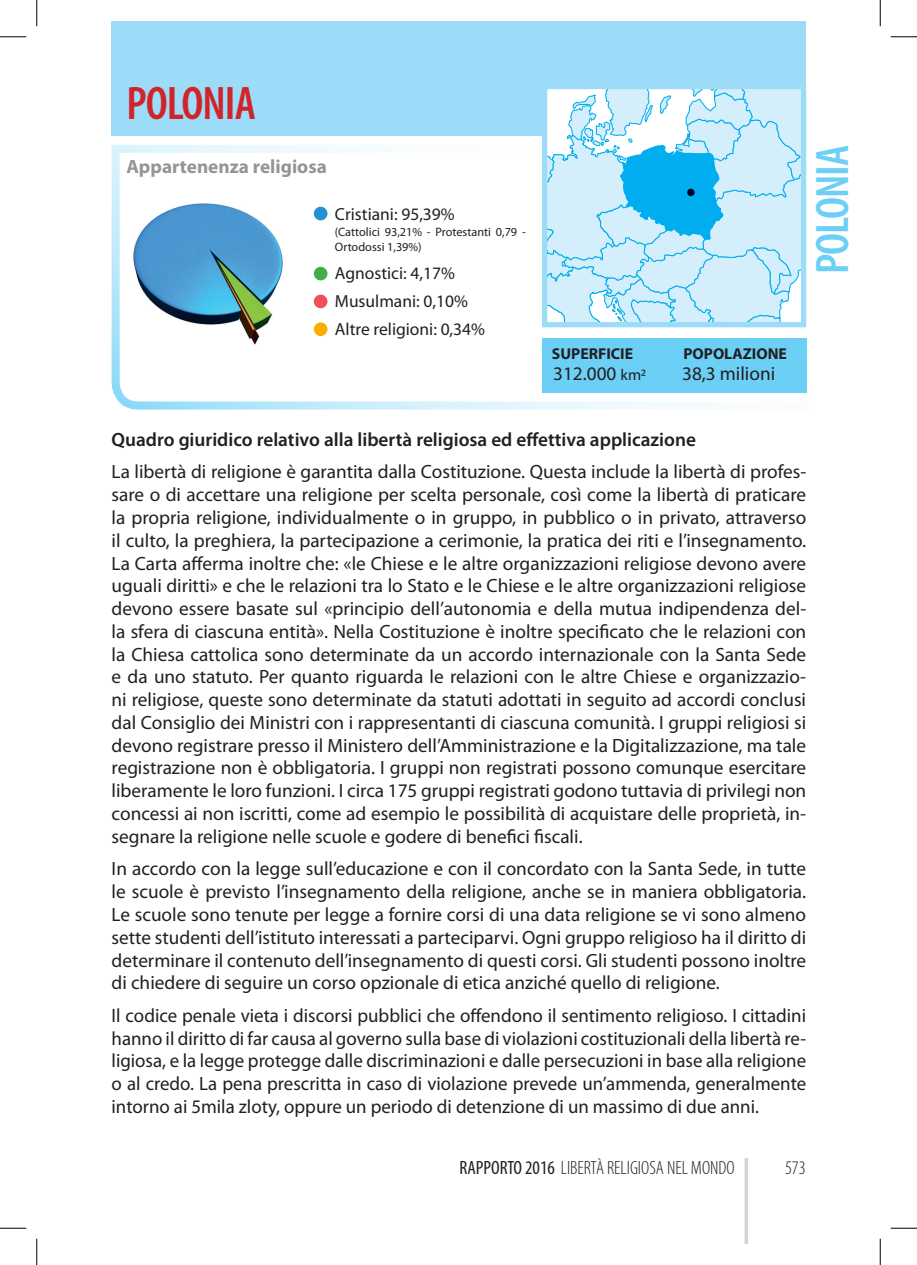
<style>
.page{position:relative;width:917px;height:1265px;background:#fff}
.page>*{position:absolute;margin:0;border:0;box-sizing:border-box;transform-origin:0 0}
.t1{font:600 condensed 47.25px "Myriad Pro";letter-spacing:-.02em;color:#6bcff6}
.t2{font:600 condensed 47.25px "Myriad Pro";letter-spacing:-.02em;color:#d1232a}
.t3{font:19.25px/22.8px "Myriad Pro";color:#231f20;text-align:justify}
.t4{font:600 19.25px "Myriad Pro";color:#231f20}
.t5{font:300 condensed 19.25px "Myriad Pro";color:#231f20}
.t6{font:700 19.25px "Myriad Pro";color:#939598}
.t7{font:17.5px/27.7px "Myriad Pro";color:#231f20}
.t8{font:700 15.75px "Myriad Pro";color:#231f20}
.t9{font:12.25px/15.8px "Myriad Pro";color:#231f20}
.s1{font-size:15.75px}
.s2{font-weight:400}
</style>
<div class="page">
<svg style="left:744px;top:1158px;width:4px;height:84px"></svg>
<div style="left:112px;top:22px;width:694px;height:114px;background:#9cdcf8"></div>
<svg style="left:111px;top:143px;width:696px;height:267px"></svg>
<img style="left:126px;top:193px;width:172px;height:179px">
<div style="left:542px;top:338px;width:264px;height:54px;background:#6bcff6"></div>
<svg style="left:548px;top:90px;width:252px;height:231px;background:#b4e5f9"></svg>
<div style="left:542px;top:84px;width:264px;height:243px;border:5px solid #9cdcf8"></div>
<svg style="left:0;top:36px;width:26px;height:1px"></svg>
<svg style="left:891px;top:36px;width:26px;height:1px"></svg>
<svg style="left:0;top:1227px;width:26px;height:1px"></svg>
<svg style="left:891px;top:1227px;width:26px;height:1px"></svg>
<svg style="left:36px;top:0;width:1px;height:26px"></svg>
<svg style="left:36px;top:1238px;width:1px;height:26px"></svg>
<svg style="left:880px;top:0;width:1px;height:26px"></svg>
<svg style="left:880px;top:1238px;width:1px;height:26px"></svg>
<h1 class="t2" style="left:126px;top:78px;width:131px">POLONIA</h1>
<p class="t6" style="left:126px;top:155px;width:202px">Appartenenza religiosa</p>
<p class="t7" style="left:335px;top:200px;width:121px">Cristiani: 95,39%</p>
<p class="t9" style="left:335px;top:224px;width:192px">(Cattolici 93,21% - Protestanti 0,79 -<br>Ortodossi 1,39%)</p>
<p class="t7" style="left:335px;top:260px;width:152px">Agnostici: 4,17%<br>Musulmani: 0,10%<br>Altre religioni: 0,34%</p>
<p class="t8" style="left:552px;top:344px;width:83px">SUPERFICIE</p>
<p class="t8" style="left:683px;top:344px;width:105px">POPOLAZIONE</p>
<p class="t3" style="left:553px;top:363px;width:95px">312.000 <span class="s1">km2</span></p>
<p class="t3" style="left:682px;top:363px;width:95px">38,3 milioni</p>
<h1 class="t1" style="left:806px;top:274px;width:131px;rotate:-90deg">POLONIA</h1>
<p class="t4" style="left:112px;top:428px;width:586px">Quadro giuridico relativo alla libertà religiosa ed effettiva applicazione</p>
<p class="t3" style="left:112px;top:461px;width:696px">La libertà di religione è garantita dalla Costituzione. Questa include la libertà di profes&shy;sare o di accettare una religione per scelta personale, così come la libertà di praticare la propria religione, individualmente o in gruppo, in pubblico o in privato, attraverso il culto, la preghiera, la partecipazione a cerimonie, la pratica dei riti e l’insegnamento.<br>La Carta afferma inoltre che: «le Chiese e le altre organizzazioni religiose devono avere uguali diritti» e che le relazioni tra lo Stato e le Chiese e le altre organizzazioni religiose devono essere basate sul «principio dell’autonomia e della mutua indipendenza del&shy;la sfera di ciascuna entità». Nella Costituzione è inoltre specificato che le relazioni con la Chiesa cattolica sono determinate da un accordo internazionale con la Santa Sede e da uno statuto. Per quanto riguarda le relazioni con le altre Chiese e organizzazio&shy;ni religiose, queste sono determinate da statuti adottati in seguito ad accordi conclusi dal Consiglio dei Ministri con i rappresentanti di ciascuna comunità. I gruppi religiosi si devono registrare presso il Ministero dell’Amministrazione e la Digitalizzazione, ma tale registrazione non è obbligatoria. I gruppi non registrati possono comunque esercitare liberamente le loro funzioni. I circa 175 gruppi registrati godono tuttavia di privilegi non concessi ai non iscritti, come ad esempio le possibilità di acquistare delle proprietà, in&shy;segnare la religione nelle scuole e godere di benefici fiscali.</p>
<p class="t3" style="left:112px;top:857px;width:696px">In accordo con la legge sull’educazione e con il concordato con la Santa Sede, in tutte le scuole è previsto l’insegnamento della religione, anche se in maniera obbligatoria.<br>Le scuole sono tenute per legge a fornire corsi di una data religione se vi sono almeno sette studenti dell’istituto interessati a parteciparvi. Ogni gruppo religioso ha il diritto di determinare il contenuto dell’insegnamento di questi corsi. Gli studenti possono inoltre di chiedere di seguire un corso opzionale di etica anziché quello di religione.</p>
<p class="t3" style="left:112px;top:1004px;width:696px">Il codice penale vieta i discorsi pubblici che offendono il sentimento religioso. I cittadini hanno il diritto di far causa al governo sulla base di violazioni costituzionali della libertà re&shy;ligiosa, e la legge protegge dalle discriminazioni e dalle persecuzioni in base alla religione o al credo. La pena prescritta in caso di violazione prevede un’ammenda, generalmente intorno ai 5mila zloty, oppure un periodo di detenzione di un massimo di due anni.</p>
<p class="t5" style="left:459px;top:1157px;width:277px"><span class="s2">RAPPORTO 2016</span> LIBERTÀ RELIGIOSA NEL MONDO</p>
<p class="t5" style="left:785px;top:1157px;width:22px">573</p>
</div>
